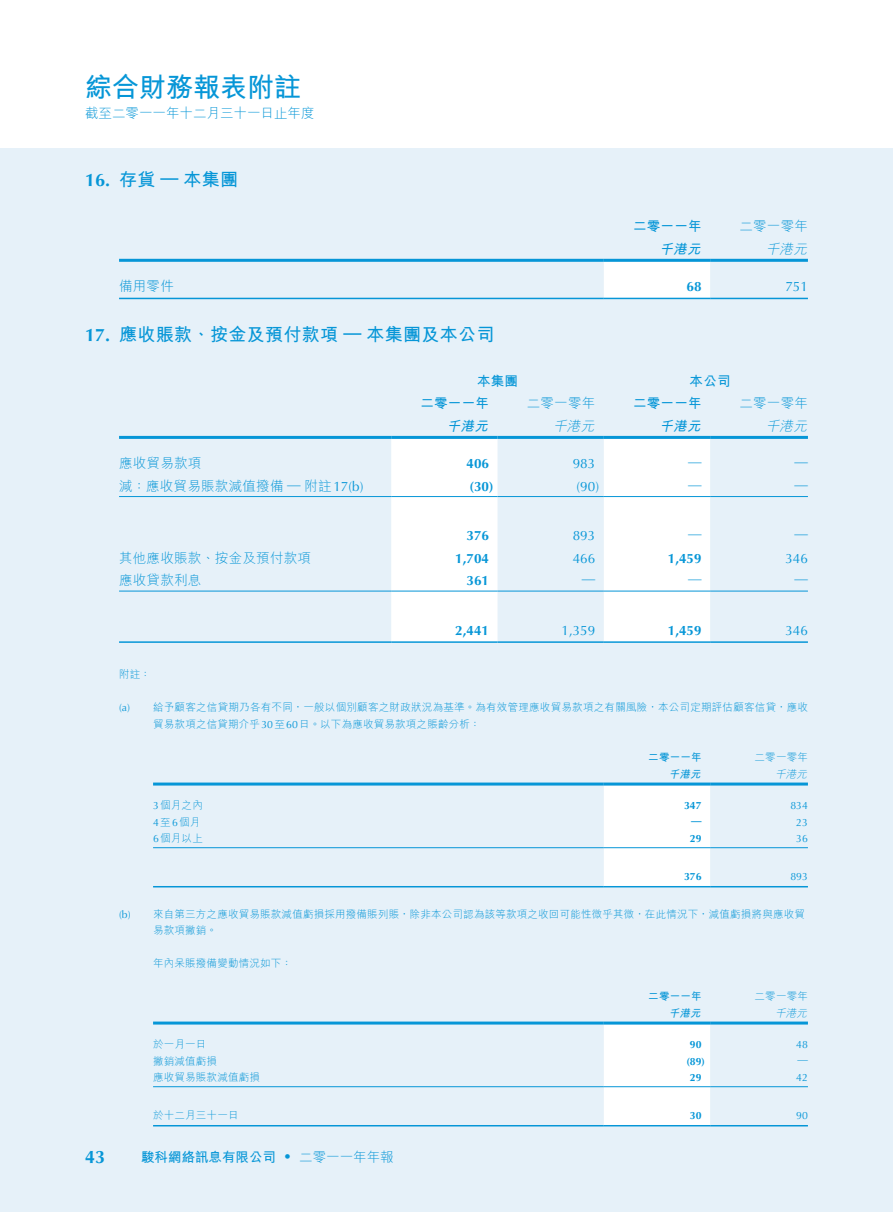
<style>
.page{position:relative;width:893px;height:1212px;background:#fff}
.page>*{position:absolute;margin:0;border:0;box-sizing:border-box;transform-origin:0 0}
.t1{font:700 27px "M Hei HK";color:#0696d7}
.t2{font:700 18px "M Hei HK";letter-spacing:.02em;color:#0696d7}
.t3{font:700 18px "Optima LT Std";color:#0696d7}
.t4{font:300 13.5px "M Hei HK";letter-spacing:.02em;color:#0696d7}
.t5{font:13.5px "Optima LT Std";color:#0696d7}
.t6{font:700 13.5px "Optima LT Std";color:#0696d7}
.t7{font:700 13.5px "M Hei HK";letter-spacing:.02em;color:#0696d7}
.t8{font:700 13.5px "M Hei HK";color:#0696d7}
.t9{font:300 13.5px "M Hei HK";color:#0696d7}
.t10{font:italic 700 13.5px "M Hei HK";color:#0696d7}
.t11{font:italic 300 13.5px "M Hei HK";color:#0696d7}
.t12{font:300 10.5px/16.5px "M Hei HK";letter-spacing:.02em;color:#0696d7}
.t13{font:700 10.5px "Optima LT Std";color:#0696d7}
.t14{font:10.5px "Optima LT Std";color:#0696d7}
.t15{font:700 10.5px "M Hei HK";letter-spacing:.02em;color:#0696d7}
.t16{font:italic 700 10.5px "M Hei HK";color:#0696d7}
.t17{font:italic 300 10.5px "M Hei HK";color:#0696d7}
.s1{font-family:"Optima LT Std"}
.s2{font-family:"Optima LT Std";font-weight:400}
.s3{font-weight:300}
</style>
<div class="page">
<div style="left:0;top:149px;width:893px;height:1063px;background:#e6f1f9"></div>
<div style="left:604px;top:262px;width:106px;height:36px;background:#fff"></div>
<hr style="left:119px;top:259px;width:485px;height:3px;background:#0696d7">
<hr style="left:604px;top:259px;width:106px;height:3px;background:#0696d7">
<hr style="left:710px;top:259px;width:98px;height:3px;background:#0696d7">
<hr style="left:119px;top:298px;width:485px;height:1px;background:#0696d7">
<hr style="left:604px;top:298px;width:106px;height:1px;background:#0696d7">
<hr style="left:710px;top:298px;width:98px;height:1px;background:#0696d7">
<svg style="left:391px;top:439px;width:319px;height:202px;fill:#fff"></svg>
<hr style="left:119px;top:436px;width:272px;height:3px;background:#0696d7">
<hr style="left:391px;top:436px;width:106px;height:3px;background:#0696d7">
<hr style="left:497px;top:436px;width:107px;height:3px;background:#0696d7">
<hr style="left:604px;top:436px;width:106px;height:3px;background:#0696d7">
<hr style="left:710px;top:436px;width:98px;height:3px;background:#0696d7">
<hr style="left:119px;top:496px;width:272px;height:1px;background:#0696d7">
<hr style="left:391px;top:496px;width:106px;height:1px;background:#0696d7">
<hr style="left:497px;top:496px;width:107px;height:1px;background:#0696d7">
<hr style="left:604px;top:496px;width:106px;height:1px;background:#0696d7">
<hr style="left:710px;top:496px;width:98px;height:1px;background:#0696d7">
<hr style="left:119px;top:591px;width:272px;height:1px;background:#0696d7">
<hr style="left:391px;top:591px;width:106px;height:1px;background:#0696d7">
<hr style="left:497px;top:591px;width:107px;height:1px;background:#0696d7">
<hr style="left:604px;top:591px;width:106px;height:1px;background:#0696d7">
<hr style="left:710px;top:591px;width:98px;height:1px;background:#0696d7">
<hr style="left:119px;top:641px;width:272px;height:2px;background:#0696d7">
<hr style="left:391px;top:641px;width:106px;height:2px;background:#0696d7">
<hr style="left:497px;top:641px;width:107px;height:2px;background:#0696d7">
<hr style="left:604px;top:641px;width:106px;height:2px;background:#0696d7">
<hr style="left:710px;top:641px;width:98px;height:2px;background:#0696d7">
<div style="left:604px;top:785px;width:106px;height:101px;background:#fff"></div>
<hr style="left:153px;top:782px;width:451px;height:3px;background:#0696d7">
<hr style="left:604px;top:782px;width:106px;height:3px;background:#0696d7">
<hr style="left:710px;top:782px;width:98px;height:3px;background:#0696d7">
<hr style="left:153px;top:847px;width:451px;height:1px;background:#0696d7">
<hr style="left:604px;top:847px;width:106px;height:1px;background:#0696d7">
<hr style="left:710px;top:847px;width:98px;height:1px;background:#0696d7">
<hr style="left:153px;top:886px;width:451px;height:1px;background:#0696d7">
<hr style="left:604px;top:886px;width:106px;height:1px;background:#0696d7">
<hr style="left:710px;top:886px;width:98px;height:1px;background:#0696d7">
<div style="left:604px;top:1024px;width:106px;height:101px;background:#fff"></div>
<hr style="left:153px;top:1021px;width:451px;height:3px;background:#0696d7">
<hr style="left:604px;top:1021px;width:106px;height:3px;background:#0696d7">
<hr style="left:710px;top:1021px;width:98px;height:3px;background:#0696d7">
<hr style="left:153px;top:1086px;width:451px;height:1px;background:#0696d7">
<hr style="left:604px;top:1086px;width:106px;height:1px;background:#0696d7">
<hr style="left:710px;top:1086px;width:98px;height:1px;background:#0696d7">
<hr style="left:153px;top:1125px;width:451px;height:1px;background:#0696d7">
<hr style="left:604px;top:1125px;width:106px;height:1px;background:#0696d7">
<hr style="left:710px;top:1125px;width:98px;height:1px;background:#0696d7">
<h1 class="t1" style="left:85px;top:67px;width:217px">綜合財務報表附註</h1>
<p class="t9" style="left:85px;top:106px;width:231px">截至二零一一年十二月三十一日止年度</p>
<h2 class="t2" style="left:85px;top:166px;width:155px"><span class="s1">16.</span> 存貨 <sup>—</sup> 本集團</h2>
<p class="t7" style="left:633px;top:216px;width:70px">二零一一年</p>
<p class="t4" style="left:739px;top:219px;width:70px">二零一零年</p>
<p class="t10" style="left:659px;top:239px;width:46px">千港元</p>
<p class="t11" style="left:766px;top:242px;width:45px">千港元</p>
<p class="t4" style="left:119px;top:279px;width:56px">備用零件</p>
<p class="t6" style="left:687px;top:279px;width:17px">68</p>
<p class="t5" style="left:785px;top:279px;width:24px">751</p>
<h2 class="t2" style="left:85px;top:321px;width:411px"><span class="s1">17.</span> 應收賬款、按金及預付款項 <span class="s1">—</span> 本集團及本公司</h2>
<p class="t7" style="left:477px;top:371px;width:43px">本集團</p>
<p class="t7" style="left:690px;top:371px;width:43px">本公司</p>
<p class="t7" style="left:420px;top:393px;width:70px">二零一一年</p>
<p class="t4" style="left:527px;top:396px;width:70px">二零一零年</p>
<p class="t7" style="left:633px;top:393px;width:70px">二零一一年</p>
<p class="t4" style="left:739px;top:396px;width:70px">二零一零年</p>
<p class="t10" style="left:447px;top:416px;width:46px">千港元</p>
<p class="t11" style="left:553px;top:419px;width:45px">千港元</p>
<p class="t10" style="left:659px;top:416px;width:46px">千港元</p>
<p class="t11" style="left:766px;top:419px;width:45px">千港元</p>
<p class="t4" style="left:119px;top:456px;width:84px">應收貿易款項</p>
<p class="t6" style="left:466px;top:456px;width:24px">406</p>
<p class="t5" style="left:573px;top:456px;width:24px">983</p>
<p class="t5" style="left:688px;top:454px;width:15px">—</p>
<p class="t5" style="left:794px;top:454px;width:15px">—</p>
<p class="t4" style="left:119px;top:479px;width:246px">減：應收貿易賬款減值撥備 <span class="s2">—</span> 附註<span class="s2">17(b)</span></p>
<p class="t6" style="left:469px;top:478px;width:26px">(30)</p>
<p class="t5" style="left:577px;top:478px;width:24px">(90)</p>
<p class="t5" style="left:688px;top:476px;width:15px">—</p>
<p class="t5" style="left:794px;top:476px;width:15px">—</p>
<p class="t6" style="left:466px;top:528px;width:24px">376</p>
<p class="t5" style="left:573px;top:528px;width:24px">893</p>
<p class="t5" style="left:688px;top:526px;width:15px">—</p>
<p class="t5" style="left:794px;top:526px;width:15px">—</p>
<p class="t4" style="left:119px;top:551px;width:193px">其他應收賬款、按金及預付款項</p>
<p class="t6" style="left:455px;top:550px;width:35px">1,704</p>
<p class="t5" style="left:573px;top:550px;width:24px">466</p>
<p class="t6" style="left:668px;top:550px;width:35px">1,459</p>
<p class="t5" style="left:785px;top:550px;width:24px">346</p>
<p class="t4" style="left:119px;top:573px;width:84px">應收貸款利息</p>
<p class="t6" style="left:466px;top:573px;width:24px">361</p>
<p class="t5" style="left:582px;top:571px;width:15px">—</p>
<p class="t5" style="left:688px;top:571px;width:15px">—</p>
<p class="t5" style="left:794px;top:571px;width:15px">—</p>
<p class="t6" style="left:455px;top:622px;width:35px">2,441</p>
<p class="t5" style="left:561px;top:622px;width:35px">1,359</p>
<p class="t6" style="left:668px;top:622px;width:35px">1,459</p>
<p class="t5" style="left:785px;top:622px;width:24px">346</p>
<p class="t12" style="left:119px;top:666px;width:33px">附註：</p>
<p class="t12" style="left:153px;top:699px;width:656px;text-indent:-34px"><span class="s2">(a)</span> 給予顧客之信貸期乃各有不同，一般以個別顧客之財政狀況為基準。為有效管理應收貿易款項之有關風險，本公司定期評估顧客信貸，應收貿易款項之信貸期介乎<span class="s2">30</span>至<span class="s2">60</span>日。以下為應收貿易款項之賬齡分析：</p>
<p class="t15" style="left:648px;top:750px;width:55px">二零一一年</p>
<p class="t12" style="left:755px;top:749px;width:55px">二零一零年</p>
<p class="t16" style="left:669px;top:766px;width:36px">千港元</p>
<p class="t17" style="left:775px;top:768px;width:36px">千港元</p>
<p class="t12" style="left:153px;top:797px;width:51px"><span class="s2">3</span>個月之內</p>
<p class="t13" style="left:684px;top:799px;width:19px">347</p>
<p class="t14" style="left:790px;top:799px;width:19px">834</p>
<p class="t12" style="left:153px;top:813px;width:49px"><span class="s2">4</span>至<span class="s2">6</span>個月</p>
<p class="t13" style="left:691px;top:814px;width:12px">—</p>
<p class="t14" style="left:796px;top:816px;width:13px">23</p>
<p class="t12" style="left:153px;top:830px;width:51px"><span class="s2">6</span>個月以上</p>
<p class="t13" style="left:690px;top:832px;width:13px">29</p>
<p class="t14" style="left:796px;top:832px;width:13px">36</p>
<p class="t13" style="left:684px;top:870px;width:19px">376</p>
<p class="t14" style="left:790px;top:870px;width:19px">893</p>
<p class="t12" style="left:153px;top:905px;width:653px;text-indent:-34px"><span class="s2">(b)</span> 來自第三方之應收貿易賬款減值虧損採用撥備賬列賬，除非本公司認為該等款項之收回可能性微乎其微，在此情況下，減值虧損將與應收貿易款項撇銷。</p>
<p class="t12" style="left:153px;top:955px;width:140px">年內呆賬撥備變動情況如下：</p>
<p class="t15" style="left:648px;top:989px;width:55px">二零一一年</p>
<p class="t12" style="left:755px;top:988px;width:55px">二零一零年</p>
<p class="t16" style="left:669px;top:1005px;width:36px">千港元</p>
<p class="t17" style="left:775px;top:1007px;width:36px">千港元</p>
<p class="t12" style="left:153px;top:1036px;width:55px">於一月一日</p>
<p class="t13" style="left:690px;top:1038px;width:13px">90</p>
<p class="t14" style="left:796px;top:1038px;width:13px">48</p>
<p class="t12" style="left:153px;top:1052px;width:66px">撇銷減值虧損</p>
<p class="t13" style="left:686px;top:1055px;width:20px">(89)</p>
<p class="t14" style="left:797px;top:1053px;width:12px">—</p>
<p class="t12" style="left:153px;top:1069px;width:108px">應收貿易賬款減值虧損</p>
<p class="t13" style="left:690px;top:1071px;width:13px">29</p>
<p class="t14" style="left:796px;top:1071px;width:13px">42</p>
<p class="t12" style="left:153px;top:1106px;width:87px">於十二月三十一日</p>
<p class="t13" style="left:690px;top:1109px;width:13px">30</p>
<p class="t14" style="left:796px;top:1109px;width:13px">90</p>
<h2 class="t3" style="left:85px;top:1146px;width:22px">43</h2>
<p class="t8" style="left:141px;top:1147px;width:254px">駿科網絡訊息有限公司 <span class="s2">•</span> <span class="s3">二零一一年年報</span></p>
</div>
